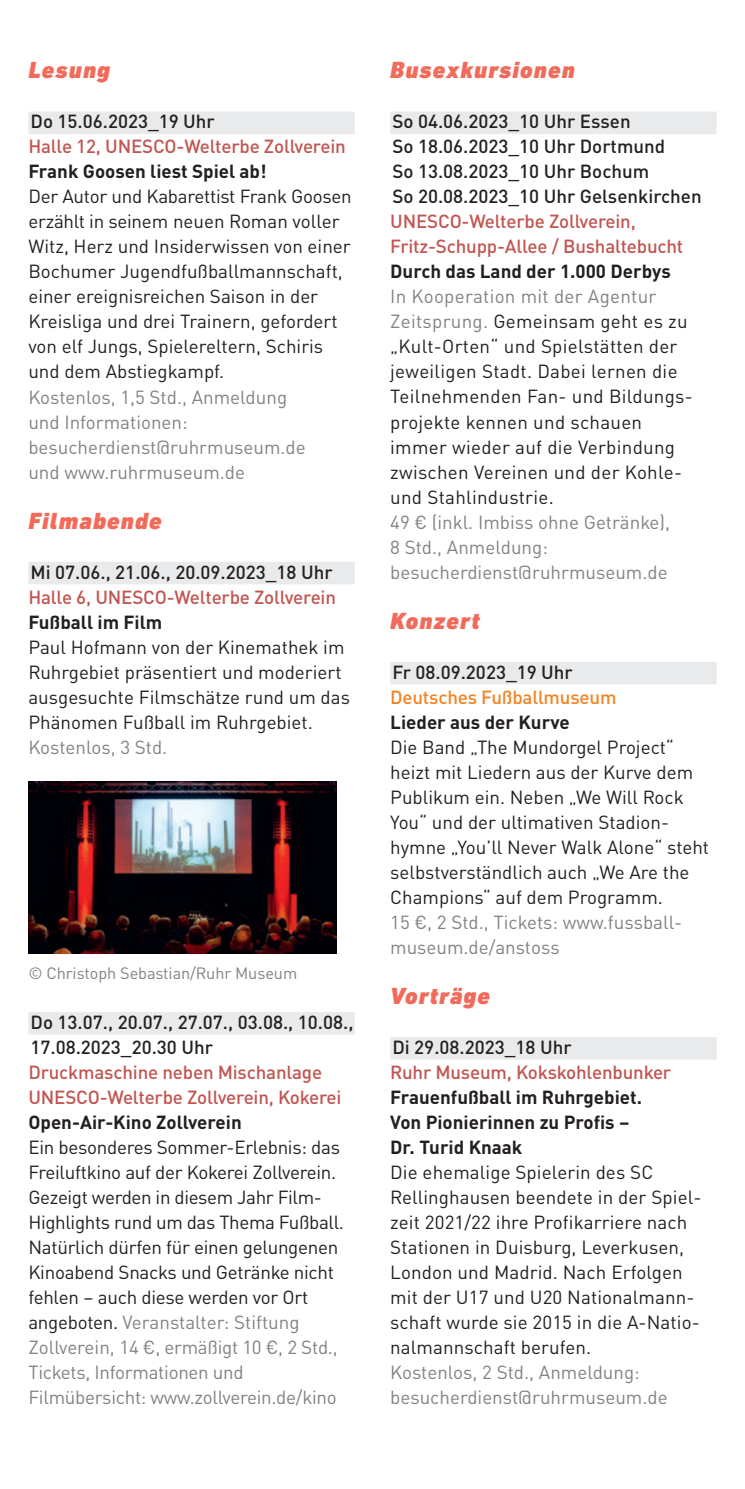
<style>
.page{position:relative;width:745px;height:1489px;background:#fff}
.page>*{position:absolute;margin:0;border:0;box-sizing:border-box;transform-origin:0 0}
.t1{font:italic 900 23.75px "DIN Next LT Pro";letter-spacing:.05em;color:#f26b5a}
.t2{font:18.75px/25px "DIN Pro";color:#231f20}
.t3{font:18.75px/25px "DIN Pro";color:#808285}
.t4{font:500 18.75px/25px "DIN Pro";color:#231f20}
.t5{font:500 18.75px/25px "DIN Pro";letter-spacing:-.01em;color:#c15652}
.t6{font:700 18.75px/25px "DIN Pro";color:#231f20}
.t7{font:500 18.75px "DIN Pro";letter-spacing:-.01em;color:#f58220}
.t8{font:16.25px "DIN Pro";letter-spacing:-.005em;color:#808285}
.s1{color:#808285}
</style>
<div class="page">
<div style="left:28px;top:112px;width:326px;height:22px;background:#e9eaeb"></div>
<div style="left:28px;top:562px;width:326px;height:22px;background:#e9eaeb"></div>
<div style="left:28px;top:1012px;width:326px;height:22px;background:#e9eaeb"></div>
<div style="left:390px;top:112px;width:326px;height:22px;background:#e9eaeb"></div>
<div style="left:390px;top:662px;width:326px;height:22px;background:#e9eaeb"></div>
<div style="left:390px;top:1037px;width:326px;height:22px;background:#e9eaeb"></div>
<img style="left:28px;top:781px;width:309px;height:172px">
<p class="t1" style="left:28px;top:61px;width:83px">Lesung</p>
<p class="t4" style="left:30px;top:111px;width:186px">Do 15.06.2023_19 Uhr</p>
<p class="t5" style="left:28px;top:136px;width:319px">Halle 12, UNESCO-Welterbe Zollverein</p>
<p class="t6" style="left:28px;top:161px;width:239px">Frank Goosen liest Spiel ab!</p>
<p class="t2" style="left:28px;top:186px;width:324px">Der Autor und Kabarettist Frank Goosen erzählt in seinem neuen Roman voller Witz, Herz und Insiderwissen von einer Bochumer Jugendfußballmannschaft, einer ereignisreichen Saison in der Kreisliga und drei Trainern, gefordert von elf Jungs, Spielereltern, Schiris und dem Abstiegkampf.</p>
<p class="t3" style="left:28px;top:386px;width:279px">Kostenlos, 1,5 Std., Anmeldung und Informationen: besucherdienst@ruhrmuseum.de und www.ruhrmuseum.de</p>
<p class="t1" style="left:28px;top:511px;width:135px">Filmabende</p>
<p class="t4" style="left:30px;top:561px;width:303px">Mi 07.06., 21.06., 20.09.2023_18 Uhr</p>
<p class="t5" style="left:28px;top:586px;width:309px">Halle 6, UNESCO-Welterbe Zollverein</p>
<p class="t6" style="left:28px;top:611px;width:135px">Fußball im Film</p>
<p class="t2" style="left:28px;top:636px;width:323px">Paul Hofmann von der Kinemathek im Ruhrgebiet präsentiert und moderiert ausgesuchte Filmschätze rund um das Phänomen Fußball im Ruhrgebiet.</p>
<p class="t3" style="left:28px;top:736px;width:140px">Kostenlos, 3 Std.</p>
<p class="t8" style="left:28px;top:967px;width:270px">© Christoph Sebastian/Ruhr Museum</p>
<p class="t4" style="left:30px;top:1011px;width:324px">Do 13.07., 20.07., 27.07., 03.08., 10.08.,<br>17.08.2023_20.30 Uhr</p>
<p class="t5" style="left:28px;top:1061px;width:314px">Druckmaschine neben Mischanlage<br>UNESCO-Welterbe Zollverein, Kokerei</p>
<p class="t6" style="left:28px;top:1111px;width:215px">Open-Air-Kino Zollverein</p>
<p class="t2" style="left:28px;top:1136px;width:317px">Ein besonderes Sommer-Erlebnis: das Freiluftkino auf der Kokerei Zollverein.<br>Gezeigt werden in diesem Jahr Film-Highlights rund um das Thema Fußball.<br>Natürlich dürfen für einen gelungenen Kinoabend Snacks und Getränke nicht fehlen – auch diese werden vor Ort angeboten. <span class="s1">Veranstalter: Stiftung Zollverein, 14 €, ermäßigt 10 €, 2 Std., Tickets, Informationen und Filmübersicht: www.zollverein.de/kino</span></p>
<p class="t1" style="left:390px;top:61px;width:186px">Busexkursionen</p>
<p class="t4" style="left:392px;top:111px;width:310px">So 04.06.2023_10 Uhr Essen<br>So 18.06.2023_10 Uhr Dortmund<br>So 13.08.2023_10 Uhr Bochum<br>So 20.08.2023_10 Uhr Gelsenkirchen</p>
<p class="t5" style="left:390px;top:211px;width:294px">UNESCO-Welterbe Zollverein,<br>Fritz-Schupp-Allee / Bushaltebucht</p>
<p class="t6" style="left:390px;top:261px;width:282px">Durch das Land der 1.000 Derbys</p>
<p class="t2" style="left:390px;top:286px;width:304px"><span class="s1">In Kooperation mit der Agentur<br>Zeitsprung.</span> Gemeinsam geht es zu „Kult-Orten“ und Spielstätten der jeweiligen Stadt. Dabei lernen die<br>Teilnehmenden Fan- und Bildungs&shy;projekte kennen und schauen immer wieder auf die Verbindung zwischen Vereinen und der Kohle&shy;und Stahlindustrie.</p>
<p class="t3" style="left:390px;top:511px;width:281px">49 € (inkl. Imbiss ohne Getränke),<br>8 Std., Anmeldung: besucherdienst@ruhrmuseum.de</p>
<p class="t1" style="left:390px;top:611px;width:91px">Konzert</p>
<p class="t4" style="left:392px;top:661px;width:182px">Fr 08.09.2023_19 Uhr</p>
<p class="t7" style="left:390px;top:690px;width:227px">Deutsches Fußballmuseum</p>
<p class="t6" style="left:390px;top:711px;width:181px">Lieder aus der Kurve</p>
<p class="t2" style="left:390px;top:736px;width:320px">Die Band „The Mundorgel Project“ heizt mit Liedern aus der Kurve dem Publikum ein. Neben „We Will Rock You“ und der ultimativen Stadion&shy;hymne „You’ll Never Walk Alone“ steht selbstverständlich auch „We Are the Champions“ auf dem Programm.</p>
<p class="t3" style="left:390px;top:911px;width:293px">15 €, 2 Std., Tickets: www.fussball&shy;museum.de/anstoss</p>
<p class="t1" style="left:390px;top:986px;width:101px">Vorträge</p>
<p class="t4" style="left:392px;top:1036px;width:181px">Di 29.08.2023_18 Uhr</p>
<p class="t5" style="left:390px;top:1061px;width:282px">Ruhr Museum, Kokskohlenbunker</p>
<p class="t6" style="left:390px;top:1086px;width:253px">Frauenfußball im Ruhrgebiet.<br>Von Pionierinnen zu Profis –<br>Dr. Turid Knaak</p>
<p class="t2" style="left:390px;top:1161px;width:312px">Die ehemalige Spielerin des SC Rellinghausen beendete in der Spiel&shy;zeit 2021/22 ihre Profikarriere nach Stationen in Duisburg, Leverkusen, London und Madrid. Nach Erfolgen mit der U17 und U20 Nationalmann&shy;schaft wurde sie 2015 in die A-Natio&shy;nalmannschaft berufen.</p>
<p class="t3" style="left:390px;top:1361px;width:279px">Kostenlos, 2 Std., Anmeldung: besucherdienst@ruhrmuseum.de</p>
</div>
